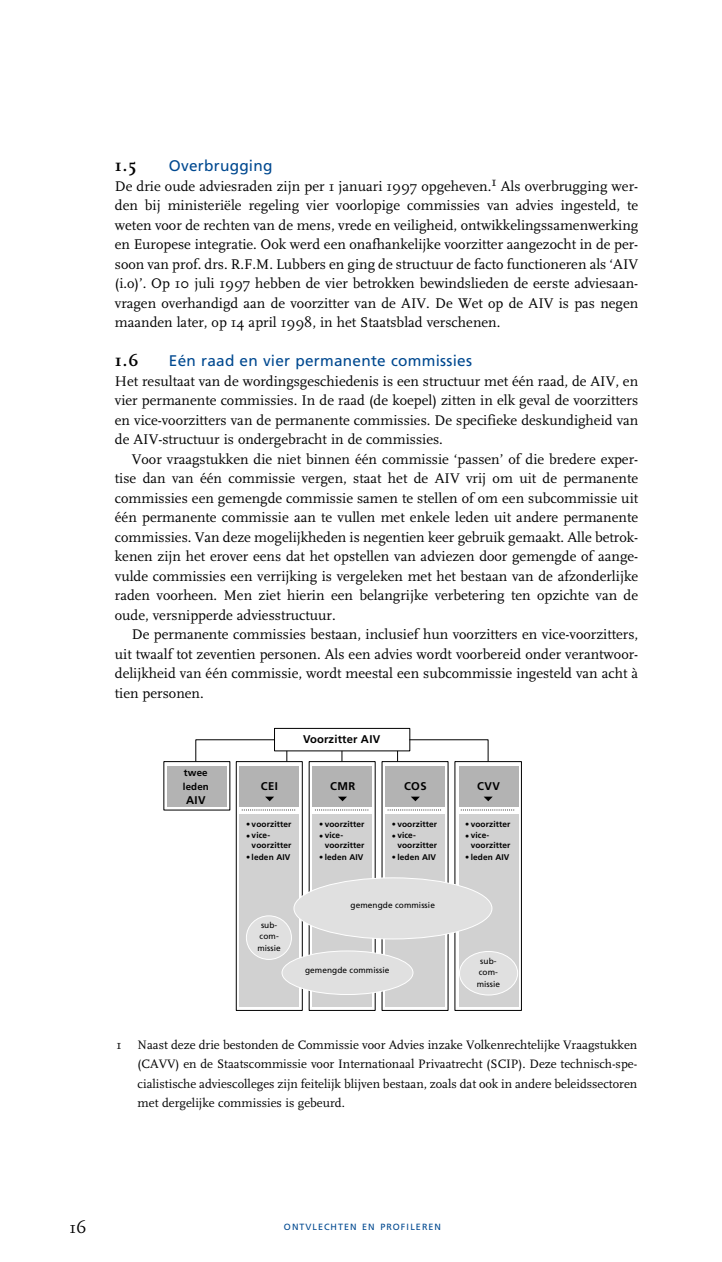
<style>
.page{position:relative;width:722px;height:1262px;background:#fff}
.page>*{position:absolute;margin:0;border:0;box-sizing:border-box;transform-origin:0 0}
.t1{font:700 18px "FF Scala";color:#000}
.t2{font:17.25px "FF Scala";color:#000}
.t3{font:15.3px "Frutiger";letter-spacing:.015em;color:#004990}
.t4{font:14.7px/19.5px "FF Scala";color:#000;text-align:justify}
.t5{font:12.75px/19.5px "FF Scala";color:#000;text-align:justify}
.t6{font:700 11.25px "Frutiger";letter-spacing:.04em;color:#000}
.t7{font:700 11.25px "Frutiger";letter-spacing:.015em;color:#000}
.t8{font:700 9.75px/13.6px "Frutiger";letter-spacing:.015em;color:#000}
.t9{font:9px "Frutiger";letter-spacing:.11em;color:#004990}
.t10{font:700 8.25px/9.8px "Frutiger";letter-spacing:.015em;color:#000}
.t11{font:8.25px/11.7px "Frutiger";letter-spacing:.01em;color:#000;text-align:center}
.s1{font-size:16.5px}
.s2{font-weight:400}
.s3{font-size:13.2px}
</style>
<div class="page">
<svg style="left:195px;top:739px;width:293px;height:23px"></svg>
<div style="left:236px;top:761px;width:66px;height:249px;background:#fff;border:1px solid #000"></div>
<div style="left:309px;top:761px;width:66px;height:249px;background:linear-gradient(to right,#fff,#fff)"></div>
<div style="left:163px;top:761px;width:67px;height:49px;background:linear-gradient(to right,#fff,#fff)"></div>
<div style="left:381px;top:761px;width:67px;height:249px;background:linear-gradient(to right,#fefefe,#fff)"></div>
<svg style="left:454px;top:761px;width:67px;height:249px"></svg>
<div style="left:239px;top:814px;width:60px;height:192px;background:#d1d1d1"></div>
<div style="left:312px;top:814px;width:60px;height:192px;background:#d1d1d1"></div>
<div style="left:385px;top:814px;width:60px;height:192px;background:#d1d1d1"></div>
<div style="left:458px;top:814px;width:60px;height:192px;background:#d1d1d1"></div>
<div style="left:293px;top:877px;width:199px;height:62px;background:#e0e0e0;border:1px solid #fff;border-radius:50%"></div>
<div style="left:281px;top:950px;width:132px;height:45px;background:#e0e0e0;border:1px solid #fff;border-radius:50%"></div>
<div style="left:459px;top:951px;width:59px;height:44px;background:#e0e0e0;border:1px solid #fff;border-radius:50%"></div>
<div style="left:246px;top:915px;width:46px;height:45px;background:#e0e0e0;border:1px solid #fff;border-radius:50%"></div>
<div style="left:239px;top:765px;width:60px;height:41px;background:#b3b3b3"></div>
<div style="left:312px;top:765px;width:60px;height:41px;background:#b3b3b3"></div>
<div style="left:385px;top:765px;width:60px;height:41px;background:#b3b3b3"></div>
<div style="left:458px;top:765px;width:60px;height:41px;background:#b3b3b3"></div>
<div style="left:167px;top:765px;width:60px;height:41px;background:#b3b3b3"></div>
<div style="left:274px;top:728px;width:136px;height:23px;border:1px solid #000"></div>
<svg style="left:242px;top:809px;width:54px;height:1px"></svg>
<svg style="left:315px;top:809px;width:54px;height:1px"></svg>
<svg style="left:388px;top:809px;width:53px;height:1px"></svg>
<svg style="left:461px;top:809px;width:54px;height:1px"></svg>
<svg style="left:483px;top:796px;width:9px;height:5px"></svg>
<svg style="left:411px;top:796px;width:9px;height:5px"></svg>
<svg style="left:338px;top:796px;width:9px;height:5px"></svg>
<svg style="left:265px;top:796px;width:9px;height:5px"></svg>
<p class="t1" style="left:115px;top:158px;width:23px">1.5</p>
<p class="t3" style="left:169px;top:160px;width:105px">Overbrugging</p>
<p class="t4" style="left:115px;top:177px;width:525px">De drie oude adviesraden zijn per 1 januari 1997 opgeheven.<sup>1</sup> Als overbrugging wer&shy;den bij ministeriële regeling vier voorlopige commissies van advies ingesteld, te weten voor de rechten van de mens, vrede en veiligheid, ontwikkelingssamenwerking en Europese integratie. Ook werd een onafhankelijke voorzitter aangezocht in de per&shy;soon van prof. drs. R.F.M. Lubbers en ging de structuur de facto functioneren als ‘AIV (i.o)’. Op 10 juli 1997 hebben de vier betrokken bewindslieden de eerste adviesaan&shy;vragen overhandigd aan de voorzitter van de AIV. De Wet op de AIV is pas negen maanden later, op 14 april 1998, in het Staatsblad verschenen.</p>
<p class="t1" style="left:115px;top:353px;width:25px">1.<span class="s1">6</span></p>
<p class="t3" style="left:169px;top:355px;width:304px">Eén raad en vier permanente commissies</p>
<p class="t4" style="left:115px;top:372px;width:525px">Het resultaat van de wordingsgeschiedenis is een structuur met één raad, de AIV, en vier permanente commissies. In de raad (de koepel) zitten in elk geval de voorzitters en vice-voorzitters van de permanente commissies. De specifieke deskundigheid van de AIV-structuur is ondergebracht in de commissies.</p>
<p class="t4" style="left:115px;top:450px;width:525px;text-indent:17px">Voor vraagstukken die niet binnen één commissie ‘passen’ of die bredere exper&shy;tise dan van één commissie vergen, staat het de AIV vrij om uit de permanente commissies een gemengde commissie samen te stellen of om een subcommissie uit één permanente commissie aan te vullen met enkele leden uit andere permanente commissies. Van deze mogelijkheden is negentien keer gebruik gemaakt. Alle betrok&shy;kenen zijn het erover eens dat het opstellen van adviezen door gemengde of aange&shy;vulde commissies een verrijking is vergeleken met het bestaan van de afzonderlijke raden voorheen. Men ziet hierin een belangrijke verbetering ten opzichte van de oude, versnipperde adviesstructuur.</p>
<p class="t4" style="left:115px;top:626px;width:525px;text-indent:17px">De permanente commissies bestaan, inclusief hun voorzitters en vice-voorzitters, uit twaalf tot zeventien personen. Als een advies wordt voorbereid onder verantwoor&shy;delijkheid van één commissie, wordt meestal een subcommissie ingesteld van acht à tien personen.</p>
<p class="t8" style="left:183px;top:766px;width:28px">twee leden</p>
<p class="t6" style="left:186px;top:795px;width:21px">AIV</p>
<p class="t7" style="left:303px;top:734px;width:79px">Voorzitter AIV</p>
<p class="t6" style="left:261px;top:782px;width:19px">CEI</p>
<p class="t6" style="left:330px;top:782px;width:27px">CMR</p>
<p class="t6" style="left:404px;top:782px;width:24px">COS</p>
<p class="t6" style="left:477px;top:782px;width:24px">CVV</p>
<p class="t10" style="left:465px;top:819px;width:47px"><span class="s2">•</span> voorzitter</p>
<p class="t10" style="left:470px;top:831px;width:41px;text-indent:-6px"><span class="s2">•</span> vice&shy;voorzitter</p>
<p class="t10" style="left:465px;top:852px;width:46px"><span class="s2">•</span> leden AIV</p>
<p class="t10" style="left:392px;top:819px;width:47px"><span class="s2">•</span> voorzitter</p>
<p class="t10" style="left:397px;top:831px;width:41px;text-indent:-6px"><span class="s2">•</span> vice&shy;voorzitter</p>
<p class="t10" style="left:392px;top:852px;width:46px"><span class="s2">•</span> leden AIV</p>
<p class="t10" style="left:319px;top:819px;width:47px"><span class="s2">•</span> voorzitter</p>
<p class="t10" style="left:324px;top:831px;width:41px;text-indent:-6px"><span class="s2">•</span> vice&shy;voorzitter</p>
<p class="t10" style="left:319px;top:852px;width:46px"><span class="s2">•</span> leden AIV</p>
<p class="t10" style="left:246px;top:819px;width:47px"><span class="s2">•</span> voorzitter</p>
<p class="t10" style="left:251px;top:831px;width:41px;text-indent:-6px"><span class="s2">•</span> vice&shy;voorzitter</p>
<p class="t10" style="left:246px;top:852px;width:46px"><span class="s2">•</span> leden AIV</p>
<p class="t11" style="left:257px;top:919px;width:25px">sub&shy;com&shy;missie</p>
<p class="t11" style="left:350px;top:900px;width:86px">gemengde commissie</p>
<p class="t11" style="left:305px;top:964px;width:86px">gemengde commissie</p>
<p class="t11" style="left:476px;top:955px;width:25px">sub&shy;com&shy;missie</p>
<p class="t5" style="left:138px;top:1036px;width:501px;text-indent:-21px"><span class="s3">1</span> Naast deze drie bestonden de Commissie voor Advies inzake Volkenrechtelijke Vraagstukken (CAVV) en de Staatscommissie voor Internationaal Privaatrecht (SCIP). Deze technisch-spe&shy;cialistische adviescolleges zijn feitelijk blijven bestaan, zoals dat ook in andere beleidssectoren met dergelijke commissies is gebeurd.</p>
<p class="t2" style="left:70px;top:1220px;width:19px">16</p>
<p class="t9" style="left:284px;top:1223px;width:158px">ONTVLECHTEN EN PROFILEREN</p>
</div>
